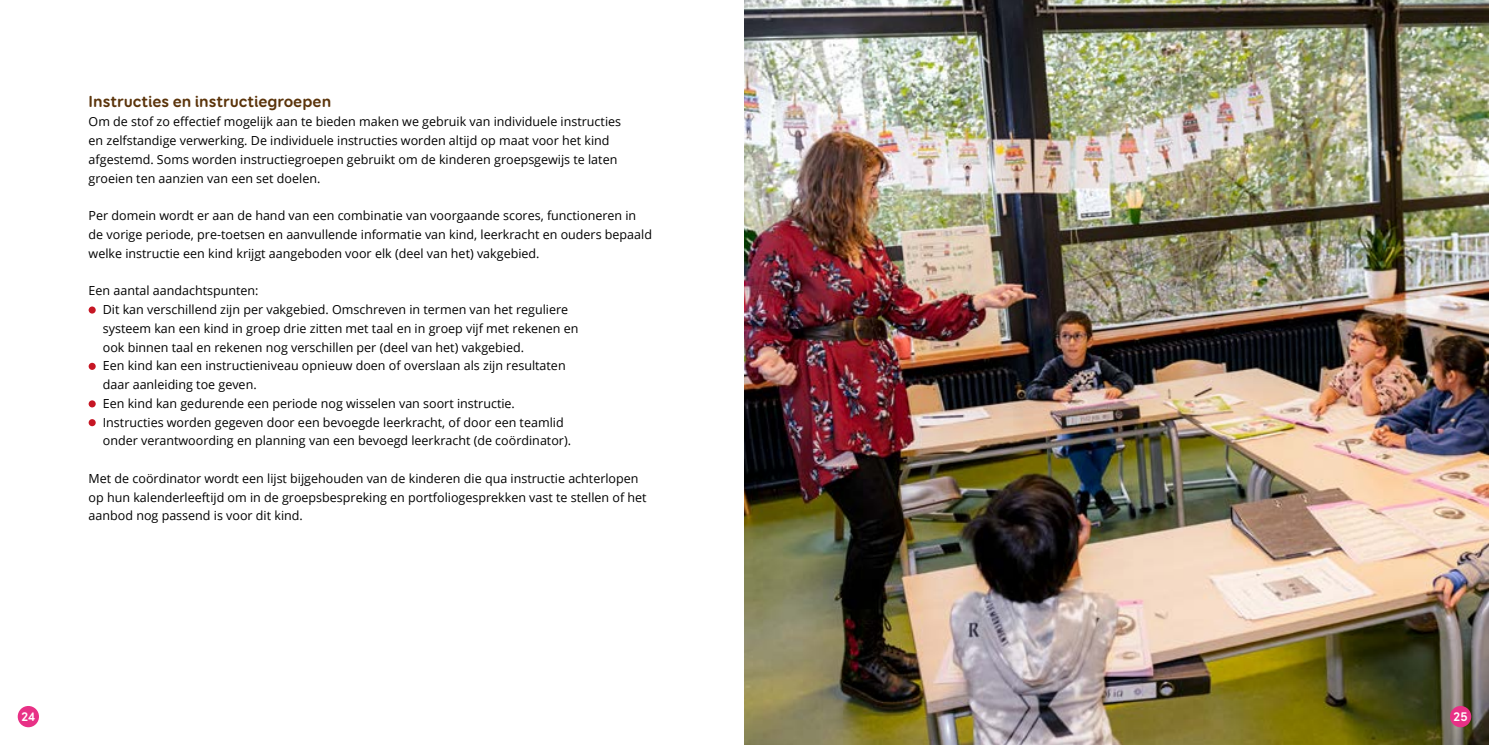
<style>
.page{position:relative;width:1489px;height:745px;background:#fff}
.page>*{position:absolute;margin:0;border:0;box-sizing:border-box;transform-origin:0 0}
.t1{font:700 16.25px "Booster Next FY";color:#5b340b}
.t2{font:12.5px/18.8px "Open Sans";color:#000}
.t3{font:700 12.5px "Booster Next FY";color:#fff}
</style>
<div class="page">
<div style="left:89px;top:306px;width:7px;height:7px;background:#c61624;border-radius:50%"></div>
<div style="left:89px;top:362px;width:7px;height:7px;background:#c61624;border-radius:50%"></div>
<div style="left:89px;top:400px;width:7px;height:7px;background:#c61624;border-radius:50%"></div>
<div style="left:89px;top:419px;width:7px;height:7px;background:#c61624;border-radius:50%"></div>
<img style="left:744px;top:0;width:744px;height:744px">
<div style="left:18px;top:705px;width:21px;height:21px;background:#e83186;border-radius:50%"></div>
<div style="left:1449px;top:705px;width:21px;height:21px;background:#e83186;border-radius:50%"></div>
<h1 class="t1" style="left:89px;top:91px;width:244px">Instructies en instructiegroepen</h1>
<p class="t2" style="left:89px;top:112px;width:534px">Om de stof zo effectief mogelijk aan te bieden maken we gebruik van individuele instructies en zelfstandige verwerking. De individuele instructies worden altijd op maat voor het kind afgestemd. Soms worden instructiegroepen gebruikt om de kinderen groepsgewijs te laten groeien ten aanzien van een set doelen.</p>
<p class="t2" style="left:89px;top:206px;width:565px">Per domein wordt er aan de hand van een combinatie van voorgaande scores, functioneren in de vorige periode, pre-toetsen en aanvullende informatie van kind, leerkracht en ouders bepaald welke instructie een kind krijgt aangeboden voor elk (deel van het) vakgebied.</p>
<p class="t2" style="left:103px;top:281px;width:477px;text-indent:-14px">Een aantal aandachtspunten:<br>Dit kan verschillend zijn per vakgebied. Omschreven in termen van het reguliere systeem kan een kind in groep drie zitten met taal en in groep vijf met rekenen en ook binnen taal en rekenen nog verschillen per (deel van het) vakgebied.<br>Een kind kan een instructieniveau opnieuw doen of overslaan als zijn resultaten daar aanleiding toe geven.<br>Een kind kan gedurende een periode nog wisselen van soort instructie.<br>Instructies worden gegeven door een bevoegde leerkracht, of door een teamlid onder verantwoording en planning van een bevoegd leerkracht (de coördinator).</p>
<p class="t2" style="left:89px;top:468px;width:559px">Met de coördinator wordt een lijst bijgehouden van de kinderen die qua instructie achterlopen op hun kalenderleeftijd om in de groepsbespreking en portfoliogesprekken vast te stellen of het aanbod nog passend is voor dit kind.</p>
<p class="t3" style="left:22px;top:708px;width:15px">24</p>
<p class="t3" style="left:1453px;top:708px;width:15px">25</p>
</div>
